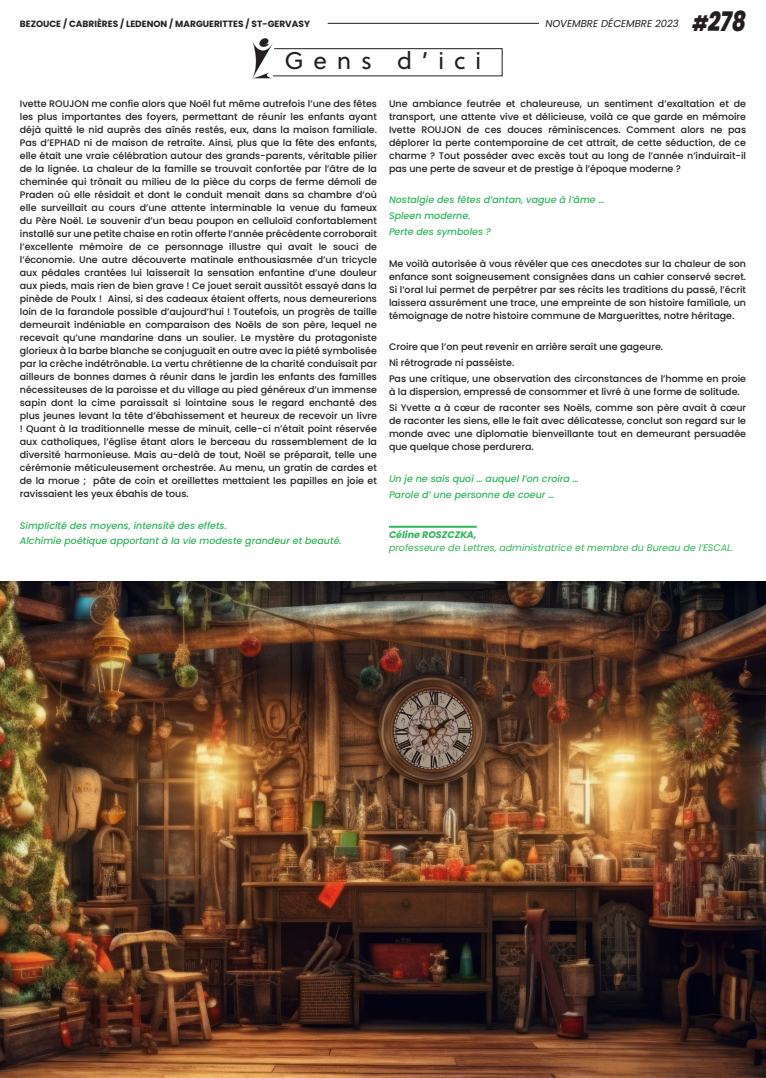
<style>
.page{position:relative;width:766px;height:1078px;background:#fff}
.page>*{position:absolute;margin:0;border:0;box-sizing:border-box;transform-origin:0 0}
.t1{font:24.1px "Soleil";letter-spacing:.4em;color:#231f20}
.t2{font:italic 10px "Poppins";color:#231f20}
.t3{font:500 9.5px/13px "Poppins";color:#231f20;text-align:justify}
.t4{font:italic 500 9.5px "Poppins";color:#30b45c}
.CONTACT_-_MAIL{font:italic 9.5px "Poppins";color:#30b45c}
.CONTACT_-_NOM{font:italic 700 9.5px "Poppins";color:#30b45c}
.t5{font:700 9px "Poppins";color:#231f20}
.s1{font-weight:800;font-size:21.2px}
.s2{font-weight:800;font-size:27.3px}
</style>
<div class="page">
<hr style="left:327px;top:23px;width:212px;height:1px;background:#231f20">
<svg style="left:252px;top:38px;width:251px;height:41px"></svg>
<hr style="left:389px;top:525px;width:87px;height:2px;background:#30b45c">
<img style="left:0;top:581px;width:765px;height:496px">
<p class="t5" style="left:20px;top:18px;width:291px">BEZOUCE / CABRIÈRES / LEDENON / MARGUERITTES / ST-GERVASY</p>
<p class="t2" style="left:545px;top:18px;width:202px">NOVEMBRE DÉCEMBRE 2023 <span class="s1">#</span><span class="s2">278</span></p>
<p class="t1" style="left:284px;top:43px;width:198px">Gens d’ici</p>
<p class="t3" style="left:20px;top:97px;width:358px">Ivette ROUJON me confie alors que Noël fut même autrefois l’une des fêtes les plus importantes des foyers, permettant de réunir les enfants ayant déjà quitté le nid auprès des aînés restés, eux, dans la maison familiale.<br>Pas d’EPHAD ni de maison de retraite. Ainsi, plus que la fête des enfants, elle était une vraie célébration autour des grands-parents, véritable pilier de la lignée. La chaleur de la famille se trouvait confortée par l’âtre de la cheminée qui trônait au milieu de la pièce du corps de ferme démoli de Praden où elle résidait et dont le conduit menait dans sa chambre d’où elle surveillait au cours d’une attente interminable la venue du fameux du Père Noël. Le souvenir d’un beau poupon en celluloïd confortablement installé sur une petite chaise en rotin offerte l’année précédente corroborait l’excellente mémoire de ce personnage illustre qui avait le souci de l’économie. Une autre découverte matinale enthousiasmée d’un tricycle aux pédales crantées lui laisserait la sensation enfantine d’une douleur aux pieds, mais rien de bien grave ! Ce jouet serait aussitôt essayé dans la pinède de Poulx ! Ainsi, si des cadeaux étaient offerts, nous demeurerions loin de la farandole possible d’aujourd’hui ! Toutefois, un progrès de taille demeurait indéniable en comparaison des Noëls de son père, lequel ne recevait qu’une mandarine dans un soulier. Le mystère du protagoniste glorieux à la barbe blanche se conjuguait en outre avec la piété symbolisée par la crèche indétrônable. La vertu chrétienne de la charité conduisait par ailleurs de bonnes dames à réunir dans le jardin les enfants des familles nécessiteuses de la paroisse et du village au pied généreux d’un immense sapin dont la cime paraissait si lointaine sous le regard enchanté des plus jeunes levant la tête d’ébahissement et heureux de recevoir un livre ! Quant à la traditionnelle messe de minuit, celle-ci n’était point réservée aux catholiques, l’église étant alors le berceau du rassemblement de la diversité harmonieuse. Mais au-delà de tout, Noël se préparait, telle une cérémonie méticuleusement orchestrée. Au menu, un gratin de cardes et de la morue ; pâte de coin et oreillettes mettaient les papilles en joie et ravissaient les yeux ébahis de tous.</p>
<p class="t4" style="left:20px;top:519px;width:208px">Simplicité des moyens, intensité des effets.</p>
<p class="t4" style="left:20px;top:535px;width:323px">Alchimie poétique apportant à la vie modeste grandeur et beauté.</p>
<p class="t3" style="left:389px;top:97px;width:358px">Une ambiance feutrée et chaleureuse, un sentiment d’exaltation et de transport, une attente vive et délicieuse, voilà ce que garde en mémoire Ivette ROUJON de ces douces réminiscences. Comment alors ne pas déplorer la perte contemporaine de cet attrait, de cette séduction, de ce charme ? Tout posséder avec excès tout au long de l’année n’induirait-il pas une perte de saveur et de prestige à l’époque moderne ?</p>
<p class="t4" style="left:389px;top:194px;width:217px">Nostalgie des fêtes d’antan, vague à l’âme …</p>
<p class="t4" style="left:389px;top:210px;width:83px">Spleen moderne.</p>
<p class="t4" style="left:389px;top:226px;width:104px">Perte des symboles ?</p>
<p class="t3" style="left:389px;top:257px;width:358px">Me voilà autorisée à vous révéler que ces anecdotes sur la chaleur de son enfance sont soigneusement consignées dans un cahier conservé secret.<br>Si l’oral lui permet de perpétrer par ses récits les traditions du passé, l’écrit laissera assurément une trace, une empreinte de son histoire familiale, un témoignage de notre histoire commune de Marguerittes, notre héritage.</p>
<p class="t3" style="left:389px;top:340px;width:276px">Croire que l’on peut revenir en arrière serait une gageure.</p>
<p class="t3" style="left:389px;top:356px;width:127px">Ni rétrograde ni passéiste.</p>
<p class="t3" style="left:389px;top:372px;width:358px">Pas une critique, une observation des circonstances de l’homme en proie à la dispersion, empressé de consommer et livré à une forme de solitude.</p>
<p class="t3" style="left:389px;top:401px;width:358px">Si Yvette a à cœur de raconter ses Noëls, comme son père avait à cœur de raconter les siens, elle le fait avec délicatesse, conclut son regard sur le monde avec une diplomatie bienveillante tout en demeurant persuadée que quelque chose perdurera.</p>
<p class="t4" style="left:389px;top:472px;width:191px">Un je ne sais quoi … auquel l’on croira …</p>
<p class="t4" style="left:389px;top:488px;width:167px">Parole d’ une personne de coeur …</p>
<p class="CONTACT_-_NOM" style="left:389px;top:529px;width:89px">Céline ROSZCZKA,</p>
<p class="CONTACT_-_MAIL" style="left:389px;top:542px;width:346px">professeure de Lettres, administratrice et membre du Bureau de l’ESCAL.</p>
</div>
